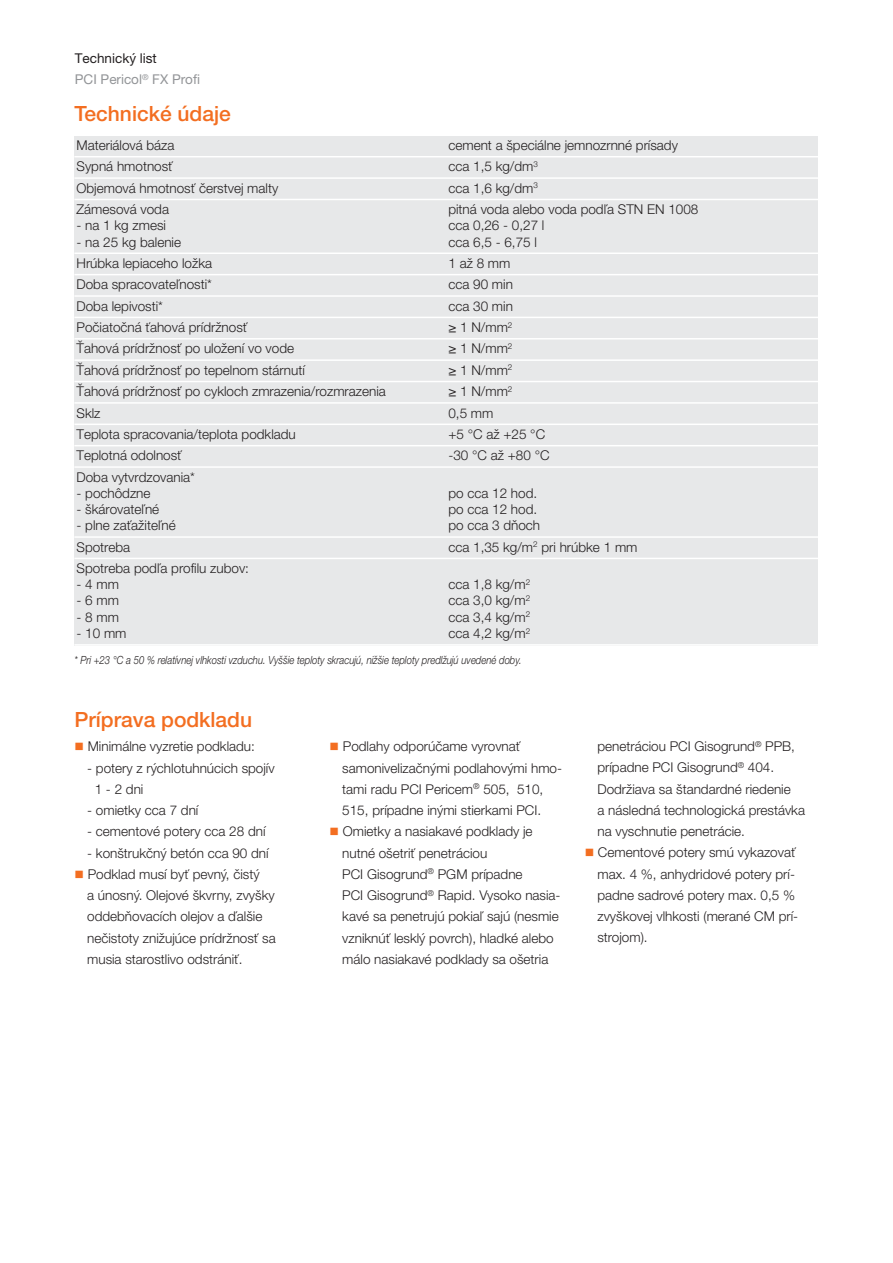
<style>
.page{position:relative;width:893px;height:1263px;background:#fff}
.page>*{position:absolute;margin:0;border:0;box-sizing:border-box;transform-origin:0 0}
.t1{font:500 21px "Helvetica Neue LT Pro";color:#f36e21}
.t2{font:300 13.5px/21.3px "Helvetica Neue LT Pro";color:#231f20}
.t3{font:13.5px/21.3px "Helvetica Neue LT Pro";color:#939598}
.t4{font:italic 300 11.25px "Helvetica Neue LT Pro";color:#231f20;scale:.85 1}
.s1{color:#231f20}
.s2{color:#f36e21}
</style>
<div class="page">
<div style="left:74px;top:136px;width:372px;height:21px;background:#e7e8e9"></div>
<div style="left:446px;top:136px;width:372px;height:21px;background:#e7e8e9"></div>
<div style="left:74px;top:157px;width:372px;height:21px;background:#e7e8e9"></div>
<div style="left:446px;top:157px;width:372px;height:21px;background:#e7e8e9"></div>
<div style="left:74px;top:178px;width:372px;height:21px;background:#e7e8e9"></div>
<div style="left:446px;top:178px;width:372px;height:21px;background:#e7e8e9"></div>
<div style="left:74px;top:199px;width:372px;height:54px;background:#e7e8e9"></div>
<div style="left:446px;top:199px;width:372px;height:54px;background:#e7e8e9"></div>
<div style="left:74px;top:253px;width:372px;height:22px;background:#e7e8e9"></div>
<div style="left:446px;top:253px;width:372px;height:22px;background:#e7e8e9"></div>
<div style="left:74px;top:275px;width:372px;height:21px;background:#e7e8e9"></div>
<div style="left:446px;top:275px;width:372px;height:21px;background:#e7e8e9"></div>
<div style="left:74px;top:296px;width:372px;height:21px;background:#e7e8e9"></div>
<div style="left:446px;top:296px;width:372px;height:21px;background:#e7e8e9"></div>
<div style="left:74px;top:317px;width:372px;height:22px;background:#e7e8e9"></div>
<div style="left:446px;top:317px;width:372px;height:22px;background:#e7e8e9"></div>
<div style="left:74px;top:339px;width:372px;height:21px;background:#e7e8e9"></div>
<div style="left:446px;top:339px;width:372px;height:21px;background:#e7e8e9"></div>
<div style="left:74px;top:360px;width:372px;height:21px;background:#e7e8e9"></div>
<div style="left:446px;top:360px;width:372px;height:21px;background:#e7e8e9"></div>
<div style="left:74px;top:381px;width:372px;height:22px;background:#e7e8e9"></div>
<div style="left:446px;top:381px;width:372px;height:22px;background:#e7e8e9"></div>
<div style="left:74px;top:403px;width:372px;height:21px;background:#e7e8e9"></div>
<div style="left:446px;top:403px;width:372px;height:21px;background:#e7e8e9"></div>
<div style="left:74px;top:424px;width:372px;height:22px;background:#e7e8e9"></div>
<div style="left:446px;top:424px;width:372px;height:22px;background:#e7e8e9"></div>
<div style="left:74px;top:446px;width:372px;height:21px;background:#e7e8e9"></div>
<div style="left:446px;top:446px;width:372px;height:21px;background:#e7e8e9"></div>
<div style="left:74px;top:467px;width:372px;height:70px;background:#e7e8e9"></div>
<div style="left:446px;top:467px;width:372px;height:70px;background:#e7e8e9"></div>
<div style="left:74px;top:537px;width:372px;height:21px;background:#e7e8e9"></div>
<div style="left:446px;top:537px;width:372px;height:21px;background:#e7e8e9"></div>
<div style="left:74px;top:558px;width:372px;height:88px;background:#e7e8e9"></div>
<div style="left:446px;top:558px;width:372px;height:88px;background:#e7e8e9"></div>
<hr style="left:74px;top:156px;width:744px;height:1px;background:#fff">
<hr style="left:74px;top:177px;width:744px;height:2px;background:#fff">
<hr style="left:74px;top:199px;width:744px;height:1px;background:#fff">
<hr style="left:74px;top:252px;width:744px;height:2px;background:#fff">
<hr style="left:74px;top:274px;width:744px;height:1px;background:#fff">
<hr style="left:74px;top:295px;width:744px;height:2px;background:#fff">
<hr style="left:74px;top:317px;width:744px;height:1px;background:#fff">
<hr style="left:74px;top:338px;width:744px;height:1px;background:#fff">
<hr style="left:74px;top:359px;width:744px;height:2px;background:#fff">
<hr style="left:74px;top:381px;width:744px;height:1px;background:#fff">
<hr style="left:74px;top:402px;width:744px;height:2px;background:#fff">
<hr style="left:74px;top:423px;width:744px;height:2px;background:#fff">
<hr style="left:74px;top:445px;width:744px;height:1px;background:#fff">
<hr style="left:74px;top:466px;width:744px;height:2px;background:#fff">
<hr style="left:74px;top:536px;width:744px;height:2px;background:#fff">
<hr style="left:74px;top:558px;width:744px;height:1px;background:#fff">
<hr style="left:74px;top:644px;width:744px;height:2px;background:#fff">
<p class="t3" style="left:75px;top:49px;width:127px"><span class="s1">Technický list<br></span>PCI Pericol<sup>®</sup> FX Profi</p>
<h1 class="t1" style="left:74px;top:106px;width:158px">Technické údaje</h1>
<p class="t2" style="left:77px;top:136px;width:100px">Materiálová báza</p>
<p class="t2" style="left:448px;top:136px;width:231px">cement a špeciálne jemnozrnné prísady</p>
<p class="t2" style="left:77px;top:157px;width:98px">Sypná hmotnosť</p>
<p class="t2" style="left:448px;top:157px;width:91px">cca 1,5 kg/dm<sup>3</sup></p>
<p class="t2" style="left:77px;top:179px;width:203px">Objemová hmotnosť čerstvej malty</p>
<p class="t2" style="left:448px;top:179px;width:91px">cca 1,6 kg/dm<sup>3</sup></p>
<p class="t2" style="left:77px;top:200px;width:94px">Zámesová voda</p>
<p class="t2" style="left:77px;top:216px;width:91px">- na 1 kg zmesi</p>
<p class="t2" style="left:77px;top:232px;width:106px">- na 25 kg balenie</p>
<p class="t2" style="left:448px;top:202px;width:252px;line-height:16.2px">pitná voda alebo voda podľa STN EN 1008 cca 0,26 - 0,27 l<br>cca 6,5 - 6,75 l</p>
<p class="t2" style="left:77px;top:254px;width:137px">Hrúbka lepiaceho ložka</p>
<p class="t2" style="left:448px;top:254px;width:64px">1až8mm</p>
<p class="t2" style="left:77px;top:275px;width:137px">Doba spracovateľnosti*</p>
<p class="t2" style="left:448px;top:275px;width:66px">cca 90 min</p>
<p class="t2" style="left:77px;top:296px;width:88px">Doba lepivosti*</p>
<p class="t2" style="left:448px;top:296px;width:66px">cca 30 min</p>
<p class="t2" style="left:77px;top:318px;width:172px">Počiatočná ťahová prídržnosť</p>
<p class="t2" style="left:448px;top:318px;width:66px">≥ 1 N/mm<sup>2</sup></p>
<p class="t2" style="left:77px;top:339px;width:219px">Ťahová prídržnosť po uložení vo vode</p>
<p class="t2" style="left:448px;top:339px;width:66px">≥ 1 N/mm<sup>2</sup></p>
<p class="t2" style="left:77px;top:361px;width:230px">Ťahová prídržnosť po tepelnom stárnutí</p>
<p class="t2" style="left:448px;top:361px;width:66px">≥ 1 N/mm<sup>2</sup></p>
<p class="t2" style="left:77px;top:382px;width:311px">Ťahová prídržnosť po cykloch zmrazenia/rozmrazenia</p>
<p class="t2" style="left:448px;top:382px;width:66px">≥ 1 N/mm<sup>2</sup></p>
<p class="t2" style="left:77px;top:403px;width:26px">Sklz</p>
<p class="t2" style="left:448px;top:403px;width:47px">0,5 mm</p>
<p class="t2" style="left:77px;top:425px;width:221px">Teplota spracovania/teplota podkladu</p>
<p class="t2" style="left:448px;top:425px;width:98px">+5 °C až +25 °C</p>
<p class="t2" style="left:77px;top:446px;width:107px">Teplotná odolnosť</p>
<p class="t2" style="left:448px;top:446px;width:103px">-30 °C až +80 °C</p>
<p class="t2" style="left:77px;top:467px;width:120px">Doba vytvrdzovania*</p>
<p class="t2" style="left:77px;top:484px;width:76px">- pochôdzne</p>
<p class="t2" style="left:77px;top:500px;width:84px">- škárovateľné</p>
<p class="t2" style="left:77px;top:516px;width:101px">- plne zaťažiteľné</p>
<p class="t2" style="left:448px;top:486px;width:93px;line-height:16.2px">po cca 12 hod. po cca 12 hod. po cca 3 dňoch</p>
<p class="t2" style="left:77px;top:537px;width:55px">Spotreba</p>
<p class="t2" style="left:448px;top:537px;width:191px">cca 1,35 kg/m<sup>2</sup> pri hrúbke 1 mm</p>
<p class="t2" style="left:77px;top:561px;width:174px;line-height:16.2px">Spotreba podľa profilu zubov: -4mm<br>-6mm<br>-8mm</p>
<p class="t2" style="left:77px;top:624px;width:52px">- 10 mm</p>
<p class="t2" style="left:448px;top:578px;width:83px;line-height:16.2px;text-align:justify">cca 1,8 kg/m<sup>2 </sup>cca 3,0 kg/m<sup>2 </sup>cca 3,4 kg/m<sup>2 </sup>cca 4,2 kg/m<sup>2</sup></p>
<p class="t4" style="left:74px;top:656px;width:528px">* Pri +23 °C a 50 % relatívnej vlhkosti vzduchu. Vyššie teploty skracujú, nižšie teploty predlžujú uvedené doby.</p>
<h1 class="t1" style="left:74px;top:712px;width:179px">Príprava podkladu</h1>
<p class="t2" style="left:74px;top:737px;width:182px"><span class="s2">■</span> Minimálne vyzretie podkladu:</p>
<p class="t2" style="left:95px;top:758px;width:182px;text-indent:-8px">- potery z rýchlotuhnúcich spojív<br>1-2dni</p>
<p class="t2" style="left:87px;top:801px;width:113px">- omietky cca 7 dní</p>
<p class="t2" style="left:87px;top:822px;width:180px">- cementové potery cca 28 dní</p>
<p class="t2" style="left:87px;top:843px;width:183px">- konštrukčný betón cca 90 dní</p>
<p class="t2" style="left:87px;top:865px;width:190px;text-indent:-13px"><span class="s2">■</span> Podklad musí byť pevný, čistý<br>a únosný. Olejové škvrny, zvyšky oddebňovacích olejov a ďalšie nečistoty znižujúce prídržnosť sa musia starostlivo odstrániť.</p>
<p class="t2" style="left:342px;top:737px;width:221px;text-indent:-13px"><span class="s2">■</span> Podlahy odporúčame vyrovnať samonivelizačnými podlahovými hmo&shy;tami radu PCI Pericem<sup>®</sup> 505, 510, 515, prípadne inými stierkami PCI.</p>
<p class="t2" style="left:342px;top:822px;width:220px;text-indent:-13px"><span class="s2">■</span> Omietky a nasiakavé podklady je nutné ošetriť penetráciou<br>PCI Gisogrund<sup>®</sup> PGM prípadne<br>PCI Gisogrund<sup>®</sup> Rapid. Vysoko nasia&shy;kavé sa penetrujú pokiaľ sajú (nesmie vzniknúť lesklý povrch), hladké alebo málo nasiakavé podklady sa ošetria</p>
<p class="t2" style="left:597px;top:737px;width:209px">penetráciou PCI Gisogrund<sup>®</sup> PPB, prípadne PCI Gisogrund<sup>®</sup> 404.<br>Dodržiava sa štandardné riedenie<br>a následná technologická prestávka na vyschnutie penetrácie.</p>
<p class="t2" style="left:597px;top:843px;width:202px;text-indent:-13px"><span class="s2">■</span> Cementové potery smú vykazovať max. 4 %, anhydridové potery prí&shy;padne sadrové potery max. 0,5 % zvyškovej vlhkosti (merané CM prí&shy;strojom).</p>
</div>
